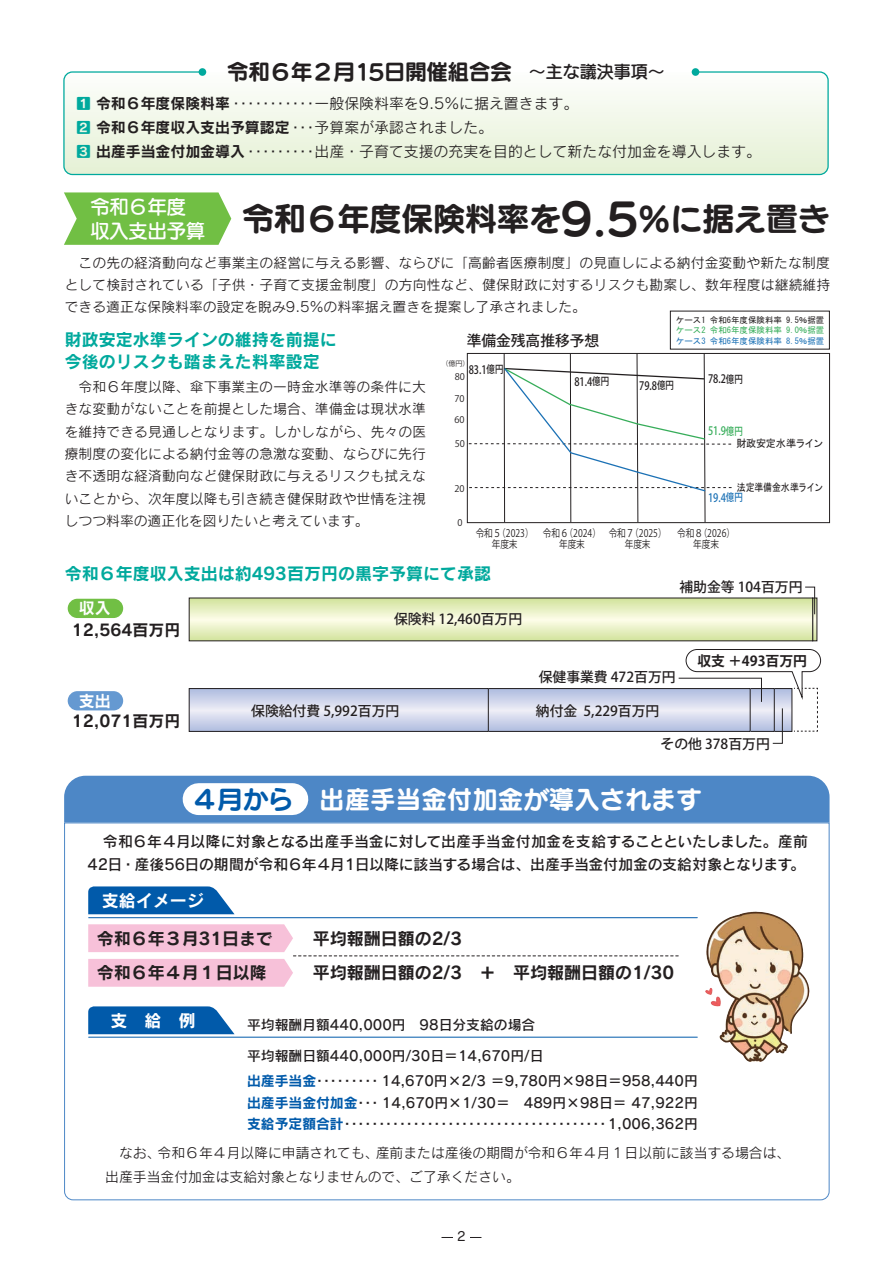
<style>
.page{position:relative;width:893px;height:1263px;background:#fff}
.page>*{position:absolute;margin:0;border:0;box-sizing:border-box;transform-origin:0 0}
.t1{font:31.95px "UD Marugo Large Pr 6 N B";color:#231f20}
.t2{font:25.5px "Seurat Pro N B";color:#fff}
.t3{font:21.3px "UD Marugo Large Pr 6 N B";color:#231f20}
.t4{font:19.2px/23.4px "UD Marugo Large Pr 6 N DB";color:#fff}
.t5{font:16.95px/22.4px "Rodin Pro N B";color:#00a99d}
.t6{font:16.95px "Rodin Pro N B";color:#231f20}
.t7{font:16.95px "Rodin Pro N B";color:#fff}
.t8{font:15.9px "Rodin Pro N B";color:#231f20}
.t9{font:15.9px "Rodin Pro N B";color:#fff}
.t10{font:14.85px/24.5px "Rodin Pro N M";color:#231f20}
.t11{font:14.85px/23.4px "Rodin Pro N DB";letter-spacing:-.015em;color:#231f20}
.t12{font:500 14.7px "Koz Go Pr 6 N";color:#231f20}
.t13{font:13.8px/22.4px "Rodin Pro N M";color:#231f20;text-align:justify}
.t14{font:13.8px/25.5px "Rodin Pro N DB";color:#231f20}
.t15{font:500 13.8px "Koz Go Pr 6 N";color:#231f20}
.t16{font:700 13.8px "Koz Go Pr 6 N";color:#231f20}
.t17{font:13.8px "Cezanne Pro N M";color:#231f20}
.t18{font:500 11.55px "Koz Go Pr 6 N";color:#231f20;scale:.8 1}
.t19{font:500 11.55px "Koz Go Pr 6 N";color:#37ad5a;scale:.8 1}
.t20{font:500 11.55px "Koz Go Pr 6 N";color:#1b71b5;scale:.8 1}
.t21{font:10.5px/11.6px "Koz Go Pr 6 N";color:#231f20;text-align:center;scale:.82 1}
.t22{font:10.5px "MS Gothic";letter-spacing:-.02em;color:#231f20;scale:.85 1}
.t23{font:10.5px "MS Gothic";letter-spacing:-.02em;color:#231f20;scale:.96 1}
.t24{font:9.15px "Koz Go Pr 6 N";color:#231f20}
.t25{font:8.4px "MS Gothic";color:#231f20}
.t26{font:8.4px "MS Gothic";color:#37ad5a}
.t27{font:8.4px "MS Gothic";color:#1b71b5}
.t28{font:6.9px "Koz Go Pr 6 N";color:#231f20}
.s1{font-family:"UD Marugo Large Pr 6 N DB";font-size:16.95px}
.s2{font-family:"Rodin Pro N B";color:#00a99d}
.s3{font-family:"Rodin Pro N B"}
.s4{font-size:42.45px}
.s5{font-size:10.5px}
.s6{color:#015aaa}
.s7{font-family:"Rodin Pro N B";color:#015aaa}
</style>
<div class="page">
<div style="left:64px;top:776px;width:765px;height:46px;background:#4d87c6"></div>
<svg style="left:64px;top:822px;width:766px;height:379px"></svg>
<div style="left:199px;top:783px;width:93px;height:32px;background:#fff"></div>
<svg style="left:88px;top:886px;width:147px;height:28px;background:#1969b2"></svg>
<svg style="left:88px;top:1006px;width:147px;height:28px;background:#1869b1"></svg>
<svg style="left:88px;top:924px;width:590px;height:63px"></svg>
<img style="left:706px;top:912px;width:47px;height:66px">
<svg style="left:469px;top:353px;width:265px;height:170px"></svg>
<div style="left:68px;top:599px;width:55px;height:19px;background:#71bf44;border-radius:10px"></div>
<div style="left:68px;top:691px;width:55px;height:19px;background:#6599d1;border-radius:10px"></div>
<svg style="left:776px;top:690px;width:14px;height:40px"></svg>
<div style="left:774px;top:688px;width:18px;height:44px;border:1px solid #231f20"></div>
<svg style="left:752px;top:690px;width:21px;height:40px"></svg>
<div style="left:750px;top:688px;width:25px;height:44px;border:1px solid #231f20"></div>
<svg style="left:814px;top:615px;width:1px;height:24px"></svg>
<svg style="left:490px;top:690px;width:258px;height:40px;background:#d0d6eb"></svg>
<div style="left:488px;top:688px;width:262px;height:44px;border:1px solid #231f20"></div>
<svg style="left:191px;top:600px;width:620px;height:39px;background:#e8f0c5"></svg>
<svg style="left:191px;top:690px;width:296px;height:40px;background:#cfd5eb"></svg>
<div style="left:189px;top:688px;width:300px;height:44px;border:1px solid #231f20"></div>
<svg style="left:794px;top:688px;width:24px;height:44px"></svg>
<svg style="left:804px;top:586px;width:11px;height:29px"></svg>
<div style="left:686px;top:649px;width:135px;height:23px;border:1px solid #231f20;border-radius:11px"></div>
<svg style="left:772px;top:708px;width:11px;height:36px"></svg>
<svg style="left:678px;top:677px;width:84px;height:25px"></svg>
<svg style="left:64px;top:73px;width:764px;height:101px"></svg>
<div style="left:63px;top:71px;width:766px;height:104px;border:1px solid #00a99d;border-radius:9px"></div>
<div style="left:199px;top:68px;width:7px;height:8px;background:#00a99d;border-radius:50%"></div>
<div style="left:692px;top:68px;width:7px;height:8px;background:#00a99d;border-radius:50%"></div>
<svg style="left:64px;top:192px;width:167px;height:53px;background:#7dc453"></svg>
<svg style="left:441px;top:1237px;width:12px;height:1px"></svg>
<h3 class="t3" style="left:227px;top:60px;width:439px">令和６年２月15日開催組合会<span class="s1">　～主な議決事項～</span></h3>
<p class="t10" style="left:76px;top:90px;width:686px"><span class="s2">1</span> <span class="s3">令和６年度保険料率</span>････････････一般保険料率を9.5％に据え置きます。<br><span class="s2">2</span> <span class="s3">令和６年度収入支出予算認定</span>････予算案が承認されました。<br><span class="s2">3</span> <span class="s3">出産手当金付加金導入</span>･･････････出産・子育て支援の充実を目的として新たな付加金を導入します。</p>
<h3 class="t4" style="left:90px;top:196px;width:116px">令和６年度収入支出予算</h3>
<h1 class="t1" style="left:242px;top:201px;width:589px">令和６年度保険料率を<span class="s4">9.5</span>％に据え置き</h1>
<p class="t13" style="left:65px;top:251px;width:767px">　この先の経済動向など事業主の経営に与える影響、ならびに「高齢者医療制度」の見直しによる納付金変動や新たな制度として検討されている「子供・子育て支援金制度」の方向性など、健保財政に対するリスクも勘案し、数年程度は継続維持できる適正な保険料率の設定を睨み9.5％の料率据え置きを提案し了承されました。</p>
<p class="t5" style="left:65px;top:328px;width:274px">財政安定水準ラインの維持を前提に今後のリスクも踏まえた料率設定</p>
<p class="t13" style="left:65px;top:375px;width:363px">　令和６年度以降、傘下事業主の一時金水準等の条件に大きな変動がないことを前提とした場合、準備金は現状水準を維持できる見通しとなります。しかしながら、先々の医療制度の変化による納付金等の急激な変動、ならびに先行き不透明な経済動向など健保財政に与えるリスクも拭えないことから、次年度以降も引き続き健保財政や世情を注視しつつ料率の適正化を図りたいと考えています。</p>
<p class="t25" style="left:676px;top:316px;width:150px">ケース1 令和6年度保険料率 9.5％据置</p>
<p class="t26" style="left:676px;top:326px;width:150px">ケース2 令和6年度保険料率 9.0％据置</p>
<p class="t27" style="left:676px;top:337px;width:150px">ケース3 令和6年度保険料率 8.5％据置</p>
<p class="t12" style="left:467px;top:332px;width:134px">準備金残高推移予想</p>
<p class="t18" style="left:469px;top:363px;width:45px">83.1<span class="s5">億円</span></p>
<p class="t18" style="left:574px;top:375px;width:45px">81.4<span class="s5">億円</span></p>
<p class="t18" style="left:639px;top:379px;width:45px">79.8<span class="s5">億円</span></p>
<p class="t28" style="left:442px;top:359px;width:30px">（億円）</p>
<p class="t24" style="left:454px;top:393px;width:12px">70</p>
<p class="t24" style="left:454px;top:415px;width:12px">60</p>
<p class="t24" style="left:455px;top:439px;width:12px">50</p>
<p class="t24" style="left:454px;top:483px;width:12px">20</p>
<p class="t24" style="left:457px;top:518px;width:7px">0</p>
<p class="t24" style="left:455px;top:371px;width:12px">80</p>
<p class="t18" style="left:708px;top:373px;width:45px">78.2<span class="s5">億円</span></p>
<p class="t19" style="left:708px;top:425px;width:45px">51.9<span class="s5">億円</span></p>
<p class="t23" style="left:736px;top:438px;width:92px">財政安定水準ライン</p>
<p class="t22" style="left:737px;top:482px;width:103px">法定準備金水準ライン</p>
<p class="t20" style="left:708px;top:491px;width:45px">19.4<span class="s5">億円</span></p>
<p class="t21" style="left:476px;top:527px;width:72px">令和５（2023）年度末</p>
<p class="t21" style="left:543px;top:527px;width:72px">令和６（2024）年度末</p>
<p class="t21" style="left:609px;top:527px;width:72px">令和７（2025）年度末</p>
<p class="t21" style="left:677px;top:527px;width:72px">令和８（2026）年度末</p>
<p class="t5" style="left:65px;top:562px;width:428px">令和６年度収入支出は約493百万円の黒字予算にて承認</p>
<p class="t9" style="left:79px;top:598px;width:33px">収入</p>
<p class="t8" style="left:72px;top:619px;width:110px">12,564百万円</p>
<p class="t15" style="left:394px;top:611px;width:130px">保険料 12,460百万円</p>
<p class="t15" style="left:679px;top:579px;width:125px">補助金等 104百万円</p>
<p class="t15" style="left:539px;top:669px;width:138px">保健事業費 472百万円</p>
<p class="t16" style="left:697px;top:653px;width:111px">収支 ＋493百万円</p>
<p class="t9" style="left:79px;top:690px;width:33px">支出</p>
<p class="t8" style="left:72px;top:710px;width:110px">12,071百万円</p>
<p class="t15" style="left:251px;top:703px;width:150px">保険給付費 5,992百万円</p>
<p class="t15" style="left:536px;top:703px;width:125px">納付金 5,229百万円</p>
<p class="t15" style="left:660px;top:736px;width:111px">その他 378百万円</p>
<h2 class="t2" style="left:192px;top:781px;width:512px"><span class="s6">４月から</span>　出産手当金付加金が導入されます</h2>
<p class="t11" style="left:88px;top:829px;width:722px">　令和６年４月以降に対象となる出産手当金に対して出産手当金付加金を支給することといたしました。産前<br>42日・産後56日の期間が令和６年４月１日以降に該当する場合は、出産手当金付加金の支給対象となります。</p>
<p class="t7" style="left:102px;top:889px;width:104px">支給イメージ</p>
<p class="t6" style="left:97px;top:927px;width:178px">令和６年３月31日まで</p>
<p class="t6" style="left:313px;top:927px;width:151px">平均報酬日額の2/3</p>
<p class="t6" style="left:97px;top:961px;width:172px">令和６年４月１日以降</p>
<p class="t6" style="left:313px;top:961px;width:363px">平均報酬日額の2/3　＋　平均報酬日額の1/30</p>
<p class="t7" style="left:110px;top:1009px;width:87px">支　給　例</p>
<p class="t14" style="left:247px;top:1012px;width:290px">平均報酬月額440,000円　98日分支給の場合</p>
<p class="t14" style="left:247px;top:1042px;width:452px">平均報酬日額440,000円/30日＝14,670円/日<br><span class="s7">出産手当金</span>･････････ 14,670円×2/3 ＝9,780円×98日＝958,440円</p>
<p class="t14" style="left:247px;top:1091px;width:452px;line-height:21.3px"><span class="s7">出産手当金付加金</span>･･･ 14,670円×1/30＝　489円×98日＝ 47,922円<span class="s7">支給予定額合計</span>･･････････････････････････････････････1,006,362円</p>
<p class="t13" style="left:105px;top:1141px;width:687px;line-height:23.4px">　なお、令和６年４月以降に申請されても、産前または産後の期間が令和６年４月１日以前に該当する場合は、出産手当金付加金は支給対象となりませんので、ご了承ください。</p>
<p class="t17" style="left:457px;top:1227px;width:10px">2</p>
</div>
